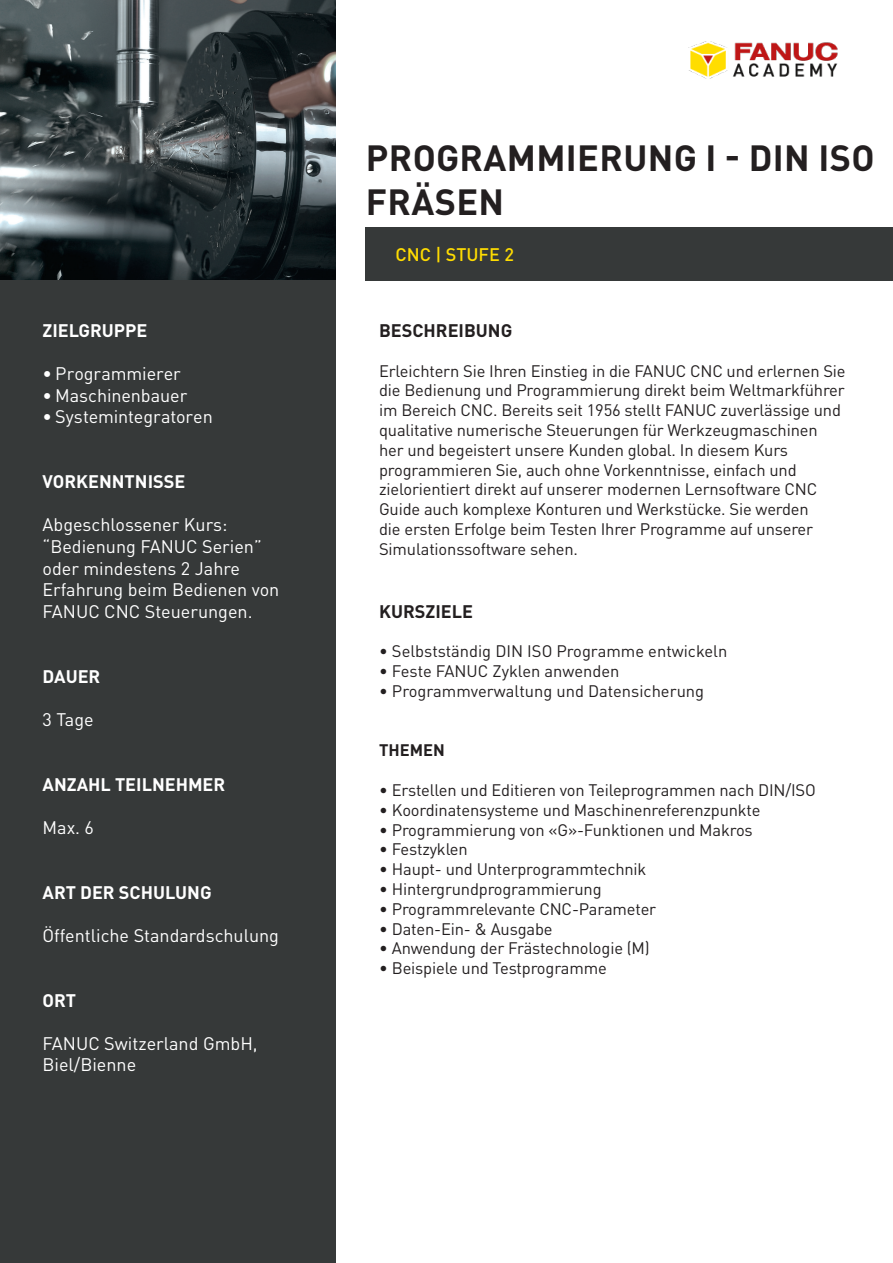
<style>
.page{position:relative;width:893px;height:1263px;background:#fff}
.page>*{position:absolute;margin:0;border:0;box-sizing:border-box;transform-origin:0 0}
.t1{font:700 36px/43.2px "DIN Pro";letter-spacing:.01em;color:#231f20}
.t2{font:18px/21.6px "DIN Pro";color:#fff}
.t3{font:700 18px "DIN Pro";color:#fff}
.t4{font:700 18px "DIN Pro";color:#231f20}
.t5{font:500 18px "DIN Pro";color:#ffdc01}
.t6{font:16.5px/19.8px "DIN Pro";letter-spacing:-.01em;color:#231f20}
.t7{font:700 16.5px "DIN Pro";color:#231f20}
</style>
<div class="page">
<img style="left:689px;top:41px;width:149px;height:38px">
<img style="left:0;top:0;width:336px;height:281px">
<div style="left:366px;top:227px;width:527px;height:54px;background:#363939"></div>
<div style="left:0;top:281px;width:336px;height:982px;background:#363939"></div>
<p class="t3" style="left:43px;top:318px;width:106px">ZIELGRUPPE</p>
<p class="t2" style="left:43px;top:362px;width:140px">• Programmierer</p>
<p class="t2" style="left:43px;top:384px;width:146px">• Maschinenbauer</p>
<p class="t2" style="left:43px;top:406px;width:172px">• Systemintegratoren</p>
<p class="t3" style="left:43px;top:470px;width:144px">VORKENNTNISSE</p>
<p class="t2" style="left:43px;top:514px;width:238px">Abgeschlossener Kurs: “Bedienung FANUC Serien” oder mindestens 2 Jahre<br>Erfahrung beim Bedienen von<br>FANUC CNC Steuerungen.</p>
<p class="t3" style="left:43px;top:664px;width:59px">DAUER</p>
<p class="t2" style="left:43px;top:708px;width:53px">3 Tage</p>
<p class="t3" style="left:43px;top:772px;width:184px">ANZAHL TEILNEHMER</p>
<p class="t2" style="left:43px;top:816px;width:53px">Max. 6</p>
<p class="t3" style="left:43px;top:880px;width:170px">ART DER SCHULUNG</p>
<p class="t2" style="left:43px;top:924px;width:238px">Öffentliche Standardschulung</p>
<p class="t3" style="left:43px;top:988px;width:35px">ORT</p>
<p class="t2" style="left:43px;top:1032px;width:217px">FANUC Switzerland GmbH,<br>Biel/Bienne</p>
<p class="t1" style="left:366px;top:136px;width:510px">PROGRAMMIERUNG I - DIN ISO<br>FRÄSEN</p>
<p class="t5" style="left:395px;top:243px;width:120px">CNC | STUFE 2</p>
<p class="t4" style="left:379px;top:318px;width:135px">BESCHREIBUNG</p>
<p class="t6" style="left:379px;top:360px;width:468px">Erleichtern Sie Ihren Einstieg in die FANUC CNC und erlernen Sie die Bedienung und Programmierung direkt beim Weltmarkführer im Bereich CNC. Bereits seit 1956 stellt FANUC zuverlässige und qualitative numerische Steuerungen für Werkzeugmaschinen her und begeistert unsere Kunden global. In diesem Kurs programmieren Sie, auch ohne Vorkenntnisse, einfach und zielorientiert direkt auf unserer modernen Lernsoftware CNC Guide auch komplexe Konturen und Werkstücke. Sie werden<br>die ersten Erfolge beim Testen Ihrer Programme auf unserer Simulationssoftware sehen.</p>
<p class="t4" style="left:379px;top:599px;width:95px">KURSZIELE</p>
<p class="t6" style="left:379px;top:641px;width:350px">• Selbstständig DIN ISO Programme entwickeln</p>
<p class="t6" style="left:379px;top:661px;width:242px">• Feste FANUC Zyklen anwenden</p>
<p class="t6" style="left:379px;top:681px;width:327px">• Programmverwaltung und Datensicherung</p>
<p class="t7" style="left:379px;top:739px;width:67px">THEMEN</p>
<p class="t6" style="left:379px;top:780px;width:438px">• Erstellen und Editieren von Teileprogrammen nach DIN/ISO</p>
<p class="t6" style="left:379px;top:800px;width:383px">• Koordinatensysteme und Maschinenreferenzpunkte</p>
<p class="t6" style="left:379px;top:819px;width:375px">• Programmierung von «G»-Funktionen und Makros</p>
<p class="t6" style="left:379px;top:839px;width:90px">• Festzyklen</p>
<p class="t6" style="left:379px;top:859px;width:269px">• Haupt- und Unterprogrammtechnik</p>
<p class="t6" style="left:379px;top:879px;width:224px">• Hintergrundprogrammierung</p>
<p class="t6" style="left:379px;top:899px;width:279px">• Programmrelevante CNC-Parameter</p>
<p class="t6" style="left:379px;top:918px;width:175px">• Daten-Ein- &amp; Ausgabe</p>
<p class="t6" style="left:379px;top:938px;width:272px">• Anwendung der Frästechnologie (M)</p>
<p class="t6" style="left:379px;top:958px;width:229px">• Beispiele und Testprogramme</p>
</div>
